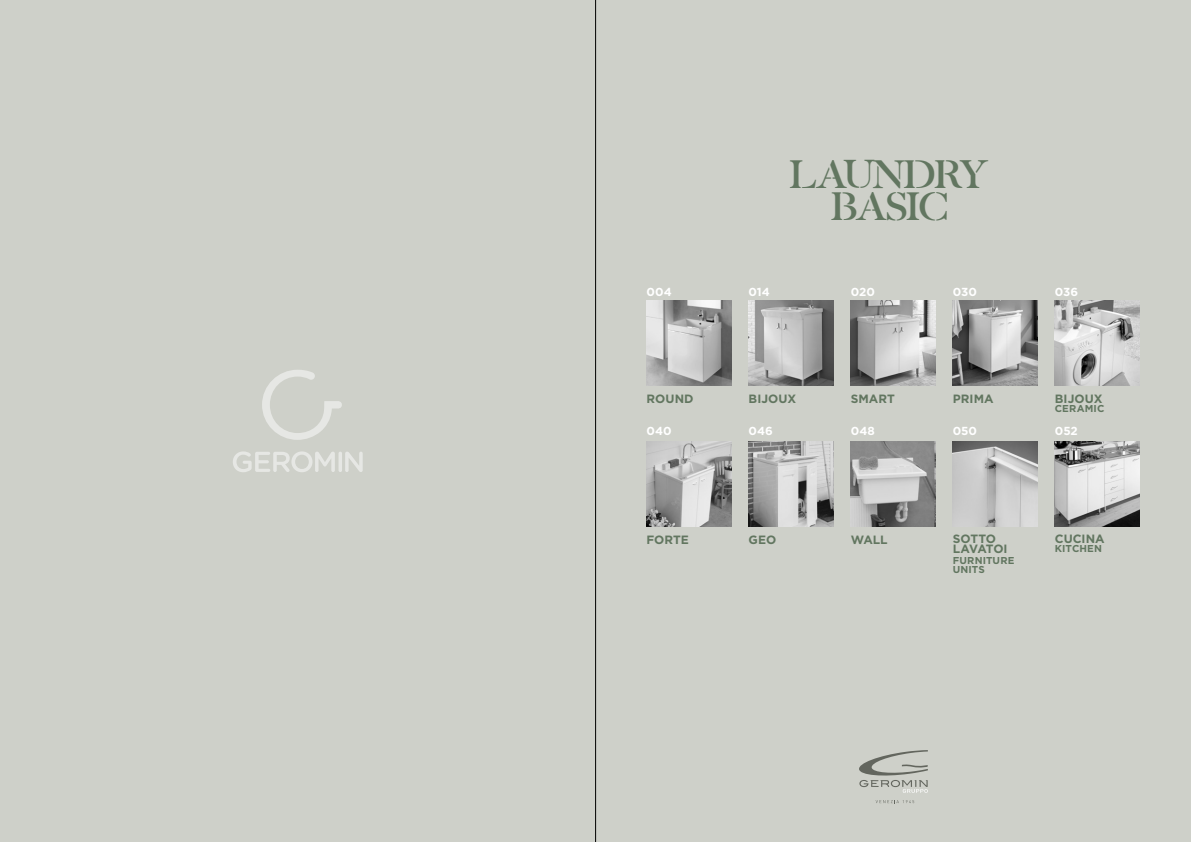
<style>
.page{position:relative;width:1191px;height:842px;background:#ced0c9}
.page>*{position:absolute;margin:0;border:0;box-sizing:border-box;transform-origin:0 0}
.t1{font:32px/32px "Hafro";letter-spacing:-.085em;color:#627660;text-align:center}
.t2{font:700 12px "Gotham";color:#627660}
.t3{font:700 12px/10px "Gotham";letter-spacing:-.02em;color:#627660}
.t4{font:700 11.7px "Gotham";color:#fff}
.t5{font:700 10px/9px "Gotham";letter-spacing:.015em;color:#627660}
</style>
<div class="page">
<svg style="left:859px;top:750px;width:69px;height:43px"></svg>
<svg style="left:875px;top:800px;width:39px;height:3px"></svg>
<img style="left:646px;top:301px;width:85px;height:85px">
<img style="left:748px;top:301px;width:85px;height:85px">
<img style="left:850px;top:301px;width:85px;height:85px">
<img style="left:952px;top:301px;width:85px;height:85px">
<img style="left:646px;top:442px;width:85px;height:85px">
<hr style="left:595px;top:0;width:1px;height:842px;background:#000">
<img style="left:1054px;top:301px;width:86px;height:85px">
<img style="left:748px;top:441px;width:85px;height:85px">
<img style="left:850px;top:442px;width:85px;height:85px">
<img style="left:1054px;top:442px;width:86px;height:85px">
<img style="left:952px;top:442px;width:85px;height:85px">
<svg style="left:233px;top:451px;width:102px;height:21px"></svg>
<svg style="left:338px;top:452px;width:4px;height:20px"></svg>
<svg style="left:345px;top:452px;width:18px;height:20px"></svg>
<svg style="left:262px;top:370px;width:80px;height:70px"></svg>
<h1 class="t1" style="left:790px;top:161px;width:203px">LAUNDRY<br>BASIC</h1>
<p class="t4" style="left:646px;top:285px;width:27px">004</p>
<p class="t4" style="left:748px;top:285px;width:23px">014</p>
<p class="t4" style="left:850px;top:285px;width:26px">020</p>
<p class="t4" style="left:952px;top:285px;width:26px">030</p>
<p class="t4" style="left:1054px;top:285px;width:25px">036</p>
<p class="t2" style="left:646px;top:392px;width:49px">ROUND</p>
<p class="t2" style="left:748px;top:392px;width:49px">BIJOUX</p>
<p class="t2" style="left:850px;top:392px;width:46px">SMART</p>
<p class="t2" style="left:952px;top:392px;width:42px">PRIMA</p>
<p class="t2" style="left:1054px;top:392px;width:49px">BIJOUX</p>
<p class="t5" style="left:1054px;top:404px;width:51px">CERAMIC</p>
<p class="t4" style="left:646px;top:424px;width:27px">040</p>
<p class="t4" style="left:748px;top:424px;width:26px">046</p>
<p class="t4" style="left:850px;top:424px;width:26px">048</p>
<p class="t4" style="left:952px;top:424px;width:26px">050</p>
<p class="t4" style="left:1054px;top:424px;width:24px">052</p>
<p class="t2" style="left:646px;top:533px;width:44px">FORTE</p>
<p class="t2" style="left:748px;top:533px;width:29px">GEO</p>
<p class="t2" style="left:850px;top:533px;width:38px">WALL</p>
<p class="t3" style="left:952px;top:533px;width:56px">SOTTO<br>LAVATOI</p>
<p class="t5" style="left:952px;top:555px;width:63px">FURNITURE<br>UNITS</p>
<p class="t2" style="left:1054px;top:532px;width:51px">CUCINA</p>
<p class="t5" style="left:1054px;top:543px;width:49px">KITCHEN</p>
</div>
